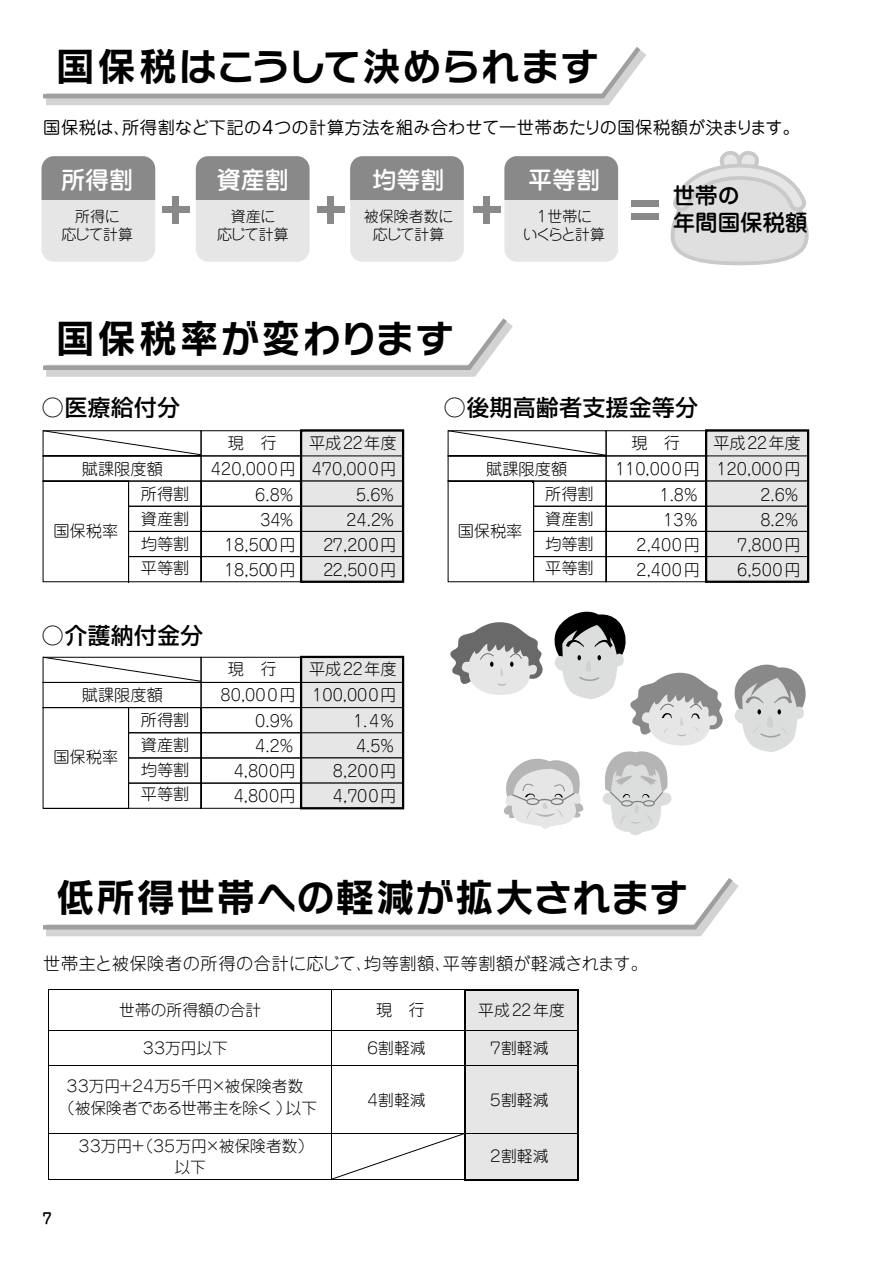
<style>
.page{position:relative;width:893px;height:1263px;background:#fff}
.page>*{position:absolute;margin:0;border:0;box-sizing:border-box;transform-origin:0 0}
.t1{font:39px "Rodin NTLG Pro B 90 pv RKSJ H";letter-spacing:.02em;color:#000}
.t2{font:39px "Rodin NTLG Pro B 90 pv RKSJ H";letter-spacing:.05em;color:#000}
.t3{font:24px "Jun 34 Pro Medium 90 pv RKSJ H";color:#fff}
.t4{font:22.5px "Shin Go Pro Medium 90 pv RKSJ H";letter-spacing:.03em;color:#000}
.t5{font:22.5px/27px "Jun 34 Pro Medium 90 pv RKSJ H";color:#000}
.t6{font:17.25px "Jun 201 Pro Regular 90 pv RKSJ H";color:#000}
.t7{font:17.25px "Jun 101 Pro Light 90 pv RKSJ H";letter-spacing:.03em;color:#000}
.t8{font:16.2px "Jun 101 Pro Light 90 pv RKSJ H";color:#000}
.t9{font:15.75px/20.9px "Jun 101 Pro Light 90 pv RKSJ H";color:#040000;text-align:center}
.t10{font:15.75px/22.4px "Jun 101 Pro Light 90 pv RKSJ H";letter-spacing:-.03em;color:#040000;text-align:center}
.t11{font:15px/18px "Jun 101 Pro Light 90 pv RKSJ H";letter-spacing:-.02em;color:#000;text-align:center}
.t12{font:15px/18px "Jun 101 Pro Light 90 pv RKSJ H";color:#000;text-align:center}
.t13{font:15px/18px "Jun 101 Pro Light 90 pv RKSJ H";letter-spacing:-.095em;color:#000;text-align:center}
</style>
<div class="page">
<svg style="left:42px;top:682px;width:86px;height:127px"></svg>
<svg style="left:670px;top:151px;width:139px;height:114px"></svg>
<div style="left:504px;top:156px;width:114px;height:106px;background:#e6e6e6;border-radius:12px"></div>
<div style="left:350px;top:156px;width:114px;height:106px;background:#e6e6e6;border-radius:12px"></div>
<div style="left:196px;top:156px;width:114px;height:106px;background:#e6e6e6;border-radius:12px"></div>
<div style="left:42px;top:156px;width:113px;height:106px;background:#e6e6e6;border-radius:12px"></div>
<div style="left:504px;top:156px;width:114px;height:43px;background:#898989"></div>
<div style="left:350px;top:156px;width:114px;height:43px;background:#898989"></div>
<div style="left:196px;top:156px;width:114px;height:43px;background:#898989"></div>
<div style="left:42px;top:156px;width:113px;height:43px;background:#898989"></div>
<svg style="left:46px;top:54px;width:600px;height:51px;background:#d6d6d7"></svg>
<svg style="left:43px;top:47px;width:602px;height:54px"></svg>
<svg style="left:43px;top:318px;width:470px;height:59px"></svg>
<svg style="left:46px;top:885px;width:693px;height:52px"></svg>
<svg style="left:43px;top:878px;width:694px;height:54px"></svg>
<div style="left:466px;top:991px;width:111px;height:39px;background:#e6e6e6"></div>
<hr style="left:49px;top:989px;width:282px;height:1px;background:#000">
<hr style="left:332px;top:989px;width:132px;height:1px;background:#000">
<hr style="left:466px;top:989px;width:111px;height:1px;background:#000">
<hr style="left:48px;top:990px;width:1px;height:40px;background:#000">
<hr style="left:331px;top:990px;width:1px;height:40px;background:#000">
<hr style="left:464px;top:990px;width:2px;height:40px;background:#000">
<hr style="left:577px;top:990px;width:2px;height:40px;background:#000">
<div style="left:466px;top:1031px;width:111px;height:34px;background:#e6e6e6"></div>
<hr style="left:49px;top:1030px;width:282px;height:1px;background:#000">
<hr style="left:332px;top:1030px;width:132px;height:1px;background:#000">
<hr style="left:466px;top:1030px;width:111px;height:1px;background:#000">
<hr style="left:48px;top:1031px;width:1px;height:34px;background:#000">
<hr style="left:331px;top:1031px;width:1px;height:34px;background:#000">
<hr style="left:464px;top:1031px;width:2px;height:34px;background:#000">
<hr style="left:577px;top:1031px;width:2px;height:34px;background:#000">
<div style="left:466px;top:1066px;width:111px;height:67px;background:#e6e6e6"></div>
<hr style="left:49px;top:1065px;width:282px;height:1px;background:#000">
<hr style="left:332px;top:1065px;width:132px;height:1px;background:#000">
<hr style="left:466px;top:1065px;width:111px;height:1px;background:#000">
<hr style="left:48px;top:1066px;width:1px;height:67px;background:#000">
<hr style="left:331px;top:1066px;width:1px;height:67px;background:#000">
<hr style="left:464px;top:1066px;width:2px;height:67px;background:#000">
<hr style="left:577px;top:1066px;width:2px;height:67px;background:#000">
<div style="left:466px;top:1134px;width:111px;height:45px;background:#e6e6e6"></div>
<hr style="left:49px;top:1133px;width:282px;height:1px;background:#000">
<hr style="left:466px;top:1133px;width:111px;height:1px;background:#000">
<hr style="left:48px;top:1134px;width:1px;height:45px;background:#000">
<hr style="left:49px;top:1179px;width:282px;height:1px;background:#000">
<svg style="left:331px;top:1133px;width:135px;height:48px"></svg>
<hr style="left:466px;top:1179px;width:111px;height:2px;background:#000">
<hr style="left:577px;top:1134px;width:2px;height:45px;background:#000">
<svg style="left:607px;top:430px;width:202px;height:152px"></svg>
<hr style="left:44px;top:808px;width:84px;height:1px;background:#000">
<svg style="left:128px;top:682px;width:276px;height:127px"></svg>
<div style="left:162px;top:206px;width:27px;height:7px;background:#898989"></div>
<div style="left:172px;top:196px;width:7px;height:27px;background:#898989"></div>
<div style="left:317px;top:206px;width:27px;height:7px;background:#898989"></div>
<div style="left:327px;top:196px;width:7px;height:27px;background:#898989"></div>
<div style="left:473px;top:206px;width:27px;height:7px;background:#898989"></div>
<div style="left:631px;top:200px;width:27px;height:7px;background:#898989"></div>
<div style="left:631px;top:213px;width:27px;height:7px;background:#898989"></div>
<div style="left:483px;top:196px;width:7px;height:27px;background:#898989"></div>
<svg style="left:734px;top:664px;width:72px;height:88px"></svg>
<svg style="left:461px;top:615px;width:262px;height:220px"></svg>
<svg style="left:42px;top:430px;width:565px;height:252px"></svg>
<h1 class="t1" style="left:56px;top:40px;width:545px">国保税はこうして決められます</h1>
<p class="t6" style="left:43px;top:114px;width:758px">国保税は、所得割など下記の４つの計算方法を組み合わせて一世帯あたりの国保税額が決まります。</p>
<h2 class="t3" style="left:61px;top:161px;width:74px">所得割</h2>
<p class="t11" style="left:61px;top:205px;width:73px">所得に<br>応じて計算</p>
<h2 class="t3" style="left:217px;top:161px;width:73px">資産割</h2>
<p class="t11" style="left:217px;top:205px;width:73px">資産に<br>応じて計算</p>
<h2 class="t3" style="left:373px;top:161px;width:73px">均等割</h2>
<p class="t12" style="left:364px;top:205px;width:91px">被保険者数に応じて計算</p>
<h1 class="t2" style="left:56px;top:312px;width:400px">国保税率が変わります</h1>
<h2 class="t3" style="left:528px;top:161px;width:73px">平等割</h2>
<p class="t13" style="left:523px;top:205px;width:84px">１世帯に<br>いくらと計算</p>
<h3 class="t5" style="left:673px;top:180px;width:136px">世帯の<br>年間国保税額</h3>
<h3 class="t4" style="left:42px;top:389px;width:140px">○医療給付分</h3>
<h3 class="t4" style="left:444px;top:389px;width:256px">○後期高齢者支援金等分</h3>
<p class="t8" style="left:228px;top:430px;width:50px">現　行</p>
<p class="t8" style="left:309px;top:430px;width:89px">平成22年度</p>
<p class="t8" style="left:82px;top:456px;width:83px">賦課限度額</p>
<p class="t8" style="left:211px;top:456px;width:187px">420,000円 470,000円</p>
<p class="t8" style="left:141px;top:481px;width:50px">所得割</p>
<p class="t8" style="left:255px;top:482px;width:41px">6.8％</p>
<p class="t8" style="left:356px;top:482px;width:41px">5.6％</p>
<p class="t8" style="left:141px;top:506px;width:50px">資産割</p>
<p class="t8" style="left:260px;top:507px;width:36px">34％</p>
<p class="t8" style="left:346px;top:507px;width:50px">24.2％</p>
<p class="t8" style="left:141px;top:531px;width:50px">均等割</p>
<p class="t8" style="left:224px;top:532px;width:73px">18,500円</p>
<p class="t8" style="left:323px;top:532px;width:75px">27,200円</p>
<p class="t8" style="left:53px;top:518px;width:66px">国保税率</p>
<p class="t8" style="left:141px;top:555px;width:50px">平等割</p>
<p class="t8" style="left:224px;top:557px;width:73px">18,500円</p>
<p class="t8" style="left:323px;top:557px;width:75px">22,500円</p>
<h3 class="t4" style="left:42px;top:617px;width:163px">○介護納付金分</h3>
<p class="t8" style="left:228px;top:656px;width:50px">現　行</p>
<p class="t8" style="left:309px;top:656px;width:89px">平成22年度</p>
<p class="t8" style="left:82px;top:681px;width:83px">賦課限度額</p>
<p class="t8" style="left:221px;top:681px;width:177px">80,000円 100,000円</p>
<p class="t8" style="left:141px;top:707px;width:50px">所得割</p>
<p class="t8" style="left:255px;top:708px;width:41px">0.9％</p>
<p class="t8" style="left:353px;top:708px;width:44px">1.4％</p>
<p class="t8" style="left:141px;top:732px;width:50px">資産割</p>
<p class="t8" style="left:255px;top:733px;width:41px">4.2％</p>
<p class="t8" style="left:356px;top:733px;width:41px">4.5％</p>
<p class="t8" style="left:141px;top:757px;width:50px">均等割</p>
<p class="t8" style="left:234px;top:758px;width:63px">4,800円</p>
<p class="t8" style="left:333px;top:758px;width:65px">8,200円</p>
<p class="t8" style="left:53px;top:744px;width:66px">国保税率</p>
<p class="t8" style="left:141px;top:781px;width:50px">平等割</p>
<p class="t8" style="left:234px;top:783px;width:63px">4,800円</p>
<p class="t8" style="left:333px;top:783px;width:65px">4,700円</p>
<p class="t8" style="left:631px;top:430px;width:50px">現　行</p>
<p class="t8" style="left:713px;top:430px;width:89px">平成22年度</p>
<p class="t8" style="left:486px;top:456px;width:83px">賦課限度額</p>
<p class="t8" style="left:615px;top:456px;width:187px">110,000円 120,000円</p>
<p class="t8" style="left:545px;top:481px;width:50px">所得割</p>
<p class="t8" style="left:660px;top:482px;width:41px">1.8％</p>
<p class="t8" style="left:760px;top:482px;width:41px">2.6％</p>
<p class="t8" style="left:545px;top:506px;width:50px">資産割</p>
<p class="t8" style="left:663px;top:507px;width:37px">13％</p>
<p class="t8" style="left:760px;top:507px;width:41px">8.2％</p>
<p class="t8" style="left:545px;top:531px;width:50px">均等割</p>
<p class="t8" style="left:636px;top:532px;width:65px">2,400円</p>
<p class="t8" style="left:737px;top:532px;width:65px">7,800円</p>
<p class="t8" style="left:458px;top:518px;width:66px">国保税率</p>
<p class="t8" style="left:545px;top:555px;width:50px">平等割</p>
<p class="t8" style="left:636px;top:557px;width:65px">2,400円</p>
<p class="t8" style="left:737px;top:557px;width:65px">6,500円</p>
<h1 class="t1" style="left:56px;top:871px;width:634px">低所得世帯への軽減が拡大されます</h1>
<p class="t7" style="left:43px;top:950px;width:606px">世帯主と被保険者の所得の合計に応じて、均等割額、平等割額が軽減されます。</p>
<p class="t9" style="left:119px;top:998px;width:144px">世帯の所得額の合計</p>
<p class="t8" style="left:376px;top:997px;width:50px">現　行</p>
<p class="t9" style="left:478px;top:998px;width:88px">平成22年度</p>
<p class="t9" style="left:141px;top:1036px;width:89px">３３万円以下</p>
<p class="t9" style="left:365px;top:1036px;width:62px">６割軽減</p>
<p class="t9" style="left:488px;top:1036px;width:62px">７割軽減</p>
<p class="t10" style="left:59px;top:1073px;width:260px">３３万円＋２４万５千円×被保険者数（被保険者である世帯主を除く）以下</p>
<p class="t9" style="left:365px;top:1087px;width:62px">４割軽減</p>
<p class="t9" style="left:488px;top:1087px;width:62px">５割軽減</p>
<p class="t9" style="left:76px;top:1133px;width:239px">３３万円＋（３５万円×被保険者数）以下</p>
<p class="t9" style="left:488px;top:1144px;width:62px">２割軽減</p>
</div>
